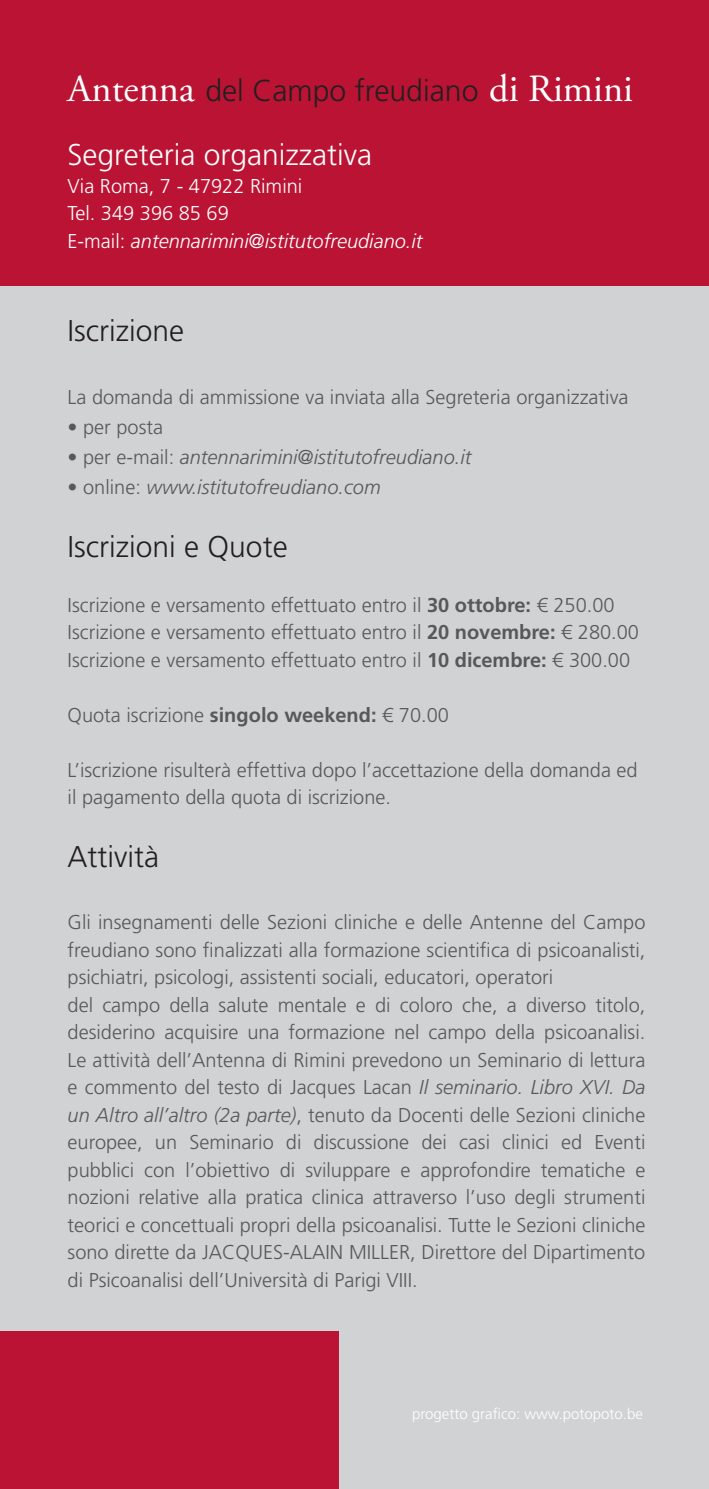
<style>
.page{position:relative;width:709px;height:1489px;background:#fff}
.page>*{position:absolute;margin:0;border:0;box-sizing:border-box;transform-origin:0 0}
.t1{font:300 30.25px "Frutiger LT Std";color:#231f20}
.t2{font:300 30px "Frutiger LT Std";color:#231f20}
.t3{font:300 30px "Frutiger LT Std";color:#fff}
.t4{font:300 20px/27.5px "Frutiger LT Std";color:#57585a}
.t5{font:italic 300 20px "Frutiger LT Std";color:#57585a}
.t6{font:300 20px/27.5px "Frutiger LT Std";color:#fff}
.t7{font:300 15px "Frutiger LT Std";color:#fff}
.s1{font-family:"Adobe Garamond Pro";font-weight:400;font-size:38.5px;color:#fff}
.s2{font-style:italic}
.s3{font-style:normal}
.s4{font-weight:700}
</style>
<div class="page">
<div style="left:0;top:286px;width:709px;height:1202px;background:#d1d2d4"></div>
<div style="left:0;top:0;width:709px;height:286px;background:#ba1333"></div>
<div style="left:0;top:1330px;width:338px;height:158px;background:#ba1333"></div>
<h1 class="t1" style="left:68px;top:73px;width:567px"><span class="s1">Antenna</span> del Campo freudiano <span class="s1">di Rimini</span></h1>
<h2 class="t3" style="left:68px;top:138px;width:306px">Segreteria organizzativa</h2>
<p class="t6" style="left:68px;top:172px;width:356px">Via Roma, 7 - 47922 Rimini<br>Tel. 349 396 85 69<br>E-mail: <span class="s2">antennarimini@istitutofreudiano.it</span></p>
<h2 class="t2" style="left:68px;top:314px;width:118px">Iscrizione</h2>
<p class="t4" style="left:68px;top:383px;width:562px">La domanda di ammissione va inviata alla Segreteria organizzativa</p>
<p class="t4" style="left:68px;top:413px;width:97px">• per posta</p>
<p class="t5" style="left:68px;top:445px;width:405px"><span class="s3">• per e-mail:</span> antennarimini@istitutofreudiano.it</p>
<p class="t5" style="left:68px;top:475px;width:315px"><span class="s3">• online:</span> www.istitutofreudiano.com</p>
<h2 class="t2" style="left:68px;top:529px;width:221px">Iscrizioni e Quote</h2>
<p class="t4" style="left:68px;top:591px;width:573px">Iscrizione e versamento effettuato entro il <span class="s4">30 ottobre:</span> € 250.00<br>Iscrizione e versamento effettuato entro il <span class="s4">20 novembre:</span> € 280.00<br>Iscrizione e versamento effettuato entro il <span class="s4">10 dicembre:</span> € 300.00</p>
<p class="t4" style="left:68px;top:701px;width:383px">Quota iscrizione <span class="s4">singolo weekend:</span> € 70.00</p>
<p class="t4" style="left:68px;top:756px;width:571px">L’iscrizione risulterà effettiva dopo l’accettazione della domanda ed il pagamento della quota di iscrizione.</p>
<h2 class="t2" style="left:68px;top:839px;width:93px">Attività</h2>
<p class="t4" style="left:68px;top:908px;width:579px">Gli insegnamenti delle Sezioni cliniche e delle Antenne del Campo freudiano sono finalizzati alla formazione scientifica di psicoanalisti, psichiatri, psicologi, assistenti sociali, educatori, operatori<br>del campo della salute mentale e di coloro che, a diverso titolo, desiderino acquisire una formazione nel campo della psicoanalisi.<br>Le attività dell’Antenna di Rimini prevedono un Seminario di lettura e commento del testo di Jacques Lacan <span class="s2">Il seminario. Libro XVI. Da un Altro all’altro (2a parte)</span>, tenuto da Docenti delle Sezioni cliniche europee, un Seminario di discussione dei casi clinici ed Eventi pubblici con l’obiettivo di sviluppare e approfondire tematiche e nozioni relative alla pratica clinica attraverso l’uso degli strumenti teorici e concettuali propri della psicoanalisi. Tutte le Sezioni cliniche sono dirette da JACQUES-ALAIN MILLER, Direttore del Dipartimento di Psicoanalisi dell’Università di Parigi VIII.</p>
<p class="t7" style="left:412px;top:1404px;width:232px">progetto grafico: www.potopoto.be</p>
</div>
